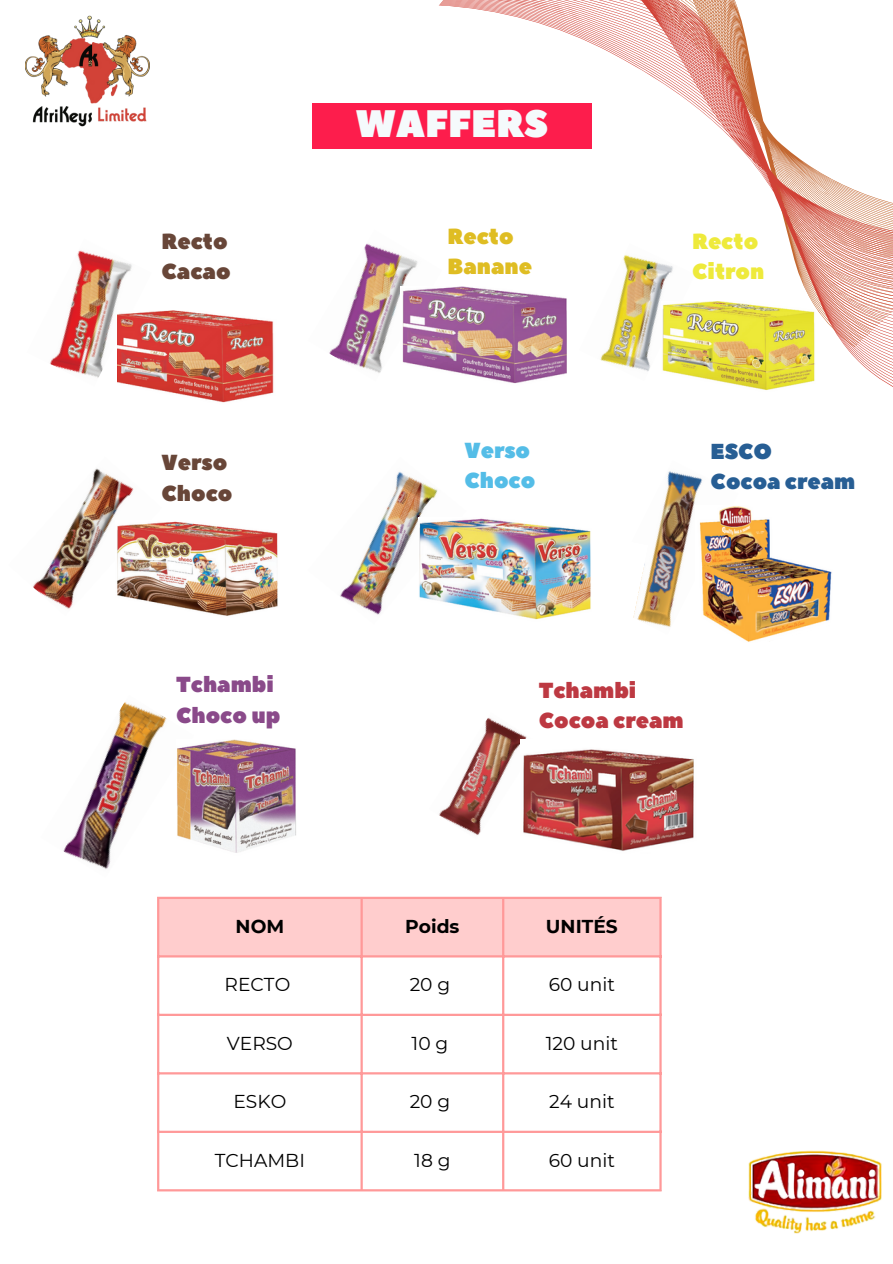
<style>
.page{position:relative;width:893px;height:1264px;background:#fff}
.page>*{position:absolute;margin:0;border:0;box-sizing:border-box;transform-origin:0 0}
.t1{font:38.25px "Peace Sans";color:#f5fafc}
.t2{font:21.75px/30.3px "Peace Sans";color:#684638}
.t3{font:21.75px "Peace Sans";color:#bd3942}
.t4{font:21.75px/30.3px "Peace Sans";color:#8a4a8a}
.t5{font:21.75px/30.3px "Peace Sans";color:#dfbd23}
.t6{font:21.75px/30.3px "Peace Sans";color:#eeea3b}
.t7{font:21.75px/30.3px "Peace Sans";color:#54bde7}
.t8{font:21.6px "Peace Sans";color:#275e94}
.t9{font:18.6px "Montserrat";color:#000}
.t10{font:700 18.6px "Montserrat";color:#000}
</style>
<div class="page">
<div style="left:312px;top:103px;width:279px;height:45px;background:#fd1d4c"></div>
<img style="left:63px;top:702px;width:104px;height:167px">
<img style="left:177px;top:740px;width:119px;height:113px">
<img style="left:50px;top:250px;width:82px;height:128px">
<img style="left:329px;top:243px;width:89px;height:130px">
<img style="left:117px;top:310px;width:157px;height:93px">
<img style="left:33px;top:468px;width:101px;height:141px">
<div style="left:159px;top:899px;width:500px;height:56px;background:#ffcdcd"></div>
<hr style="left:157px;top:899px;width:2px;height:290px;background:#f99">
<hr style="left:360px;top:899px;width:3px;height:290px;background:#f99">
<hr style="left:502px;top:899px;width:2px;height:290px;background:#f99">
<hr style="left:659px;top:899px;width:2px;height:290px;background:#f99">
<hr style="left:157px;top:896px;width:504px;height:3px;background:#f99">
<hr style="left:157px;top:955px;width:504px;height:2px;background:#f99">
<hr style="left:157px;top:1013px;width:504px;height:2px;background:#f99">
<hr style="left:157px;top:1072px;width:504px;height:2px;background:#f99">
<hr style="left:157px;top:1130px;width:504px;height:2px;background:#f99">
<hr style="left:157px;top:1189px;width:504px;height:2px;background:#f99">
<img style="left:340px;top:471px;width:98px;height:144px">
<img style="left:400px;top:287px;width:27px;height:86px">
<img style="left:645px;top:471px;width:58px;height:156px">
<svg style="left:633px;top:536px;width:15px;height:86px"></svg>
<img style="left:418px;top:517px;width:173px;height:103px">
<img style="left:115px;top:520px;width:163px;height:96px">
<img style="left:695px;top:505px;width:137px;height:137px">
<svg style="left:761px;top:620px;width:71px;height:22px"></svg>
<img style="left:439px;top:718px;width:88px;height:117px">
<img style="left:520px;top:740px;width:174px;height:111px">
<img style="left:25px;top:15px;width:125px;height:112px">
<img style="left:748px;top:1150px;width:134px;height:83px">
<svg style="left:427px;top:0;width:465px;height:390px"></svg>
<p class="t1" style="left:355px;top:99px;width:194px">WAFFERS</p>
<p class="t2" style="left:161px;top:226px;width:71px">Recto<br>Cacao</p>
<p class="t5" style="left:447px;top:222px;width:86px">Recto<br>Banane</p>
<p class="t6" style="left:692px;top:226px;width:74px">Recto<br>Citron</p>
<p class="t2" style="left:161px;top:448px;width:72px">Verso<br>Choco</p>
<p class="t4" style="left:176px;top:670px;width:106px">Tchambi<br>Choco up</p>
<p class="t7" style="left:464px;top:436px;width:72px">Verso<br>Choco</p>
<p class="t8" style="left:710px;top:437px;width:63px">ESCO</p>
<p class="t8" style="left:710px;top:467px;width:146px">Cocoa cream</p>
<p class="t3" style="left:538px;top:675px;width:99px">Tchambi</p>
<p class="t3" style="left:538px;top:706px;width:146px">Cocoa cream</p>
<p class="t10" style="left:235px;top:914px;width:50px">NOM</p>
<p class="t10" style="left:405px;top:914px;width:56px">Poids</p>
<p class="t10" style="left:546px;top:914px;width:73px">UNITÉS</p>
<p class="t9" style="left:224px;top:973px;width:67px">RECTO</p>
<p class="t9" style="left:409px;top:973px;width:42px">20 g</p>
<p class="t9" style="left:548px;top:973px;width:68px">60 unit</p>
<p class="t9" style="left:227px;top:1031px;width:68px">VERSO</p>
<p class="t9" style="left:411px;top:1031px;width:38px">10 g</p>
<p class="t9" style="left:545px;top:1031px;width:74px">120 unit</p>
<p class="t9" style="left:233px;top:1090px;width:54px">ESKO</p>
<p class="t9" style="left:409px;top:1090px;width:42px">20 g</p>
<p class="t9" style="left:549px;top:1090px;width:67px">24 unit</p>
<p class="t9" style="left:215px;top:1148px;width:92px">TCHAMBI</p>
<p class="t9" style="left:414px;top:1148px;width:38px">18 g</p>
<p class="t9" style="left:548px;top:1148px;width:68px">60 unit</p>
</div>
